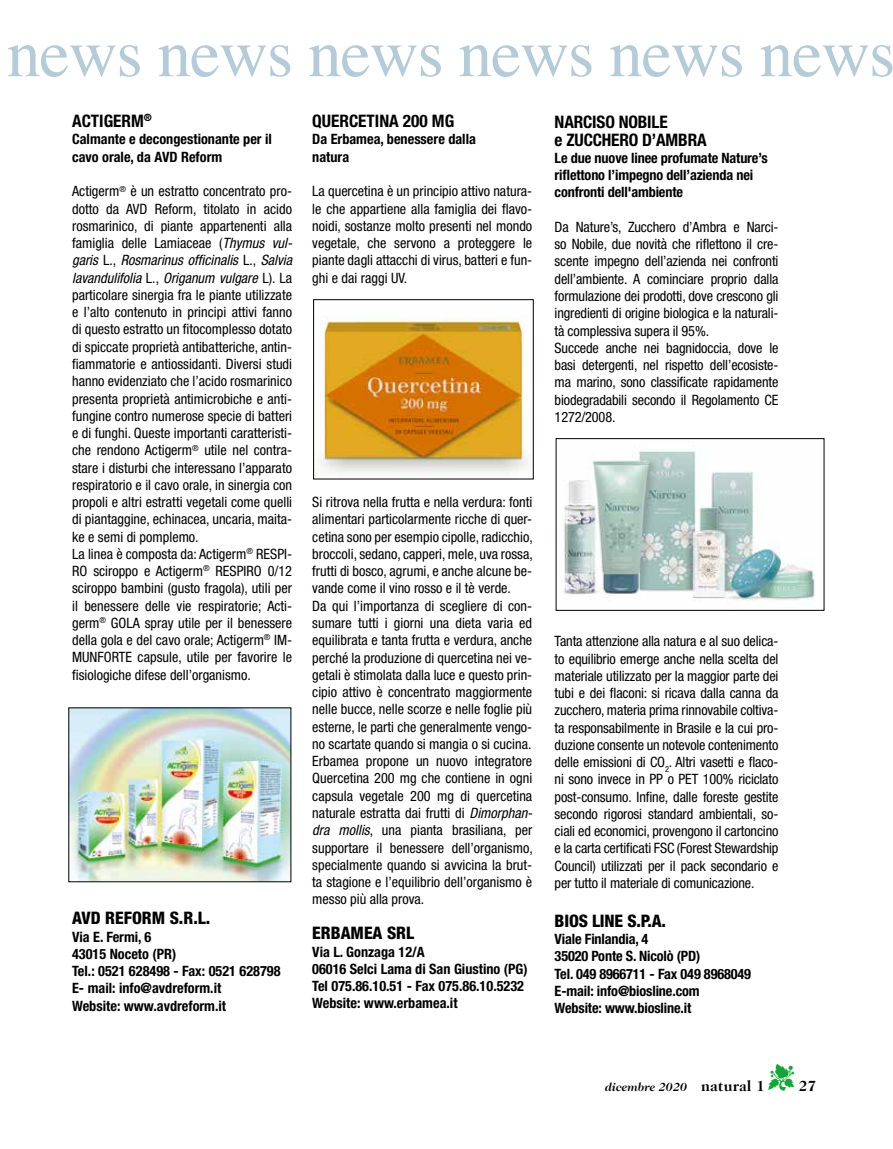
<style>
.page{position:relative;width:893px;height:1149px;background:#fff}
.page>*{position:absolute;margin:0;border:0;box-sizing:border-box;transform-origin:0 0}
.t1{font:67.5px "Times";letter-spacing:-.015em;color:#b6cbd8}
.t2{font:700 condensed 17.25px/17.2px "Helvetica Neue LT Std";letter-spacing:-.01em;color:#000}
.t3{font:800 condensed 17.25px "Helvetica Neue LT Std";color:#000}
.t4{font:700 15px "Caslon 224 IT Cby BT";color:#000}
.t5{font:condensed 14.25px/17.2px "Helvetica Neue LT Std";color:#000}
.t6{font:700 condensed 14.25px/17.2px "Helvetica Neue LT Std";color:#000}
.t7{font:italic 700 12px "Caslon 224 IT Cby BT";color:#000}
.s1{font-style:italic}
.s2{color:#13a538}
.s3{font-style:normal;font-size:15px}
</style>
<div class="page">
<img style="left:70px;top:709px;width:219px;height:170px">
<img style="left:315px;top:315px;width:217px;height:158px">
<div style="left:313px;top:299px;width:221px;height:180px;border:1px solid #000"></div>
<img style="left:563px;top:449px;width:252px;height:152px">
<div style="left:556px;top:438px;width:268px;height:172px;border:1px solid #000"></div>
<h1 class="t1" style="left:7px;top:-10px;width:890px">news news news news news news</h1>
<p class="t2" style="left:72px;top:112px;width:81px">ACTIGERM<sup>®</sup></p>
<p class="t6" style="left:72px;top:130px;width:201px">Calmante e decongestionante per il cavo orale, da AVD Reform</p>
<p class="t5" style="left:72px;top:182px;width:222px">Actigerm<sup>®</sup> è un estratto concentrato pro&shy;dotto da AVD Reform, titolato in acido rosmarinico, di piante appartenenti alla famiglia delle Lamiaceae (<span class="s1">Thymus vul&shy;garis</span> L., <span class="s1">Rosmarinus officinalis</span> L., <span class="s1">Salvia lavandulifolia</span> L., <span class="s1">Origanum vulgare</span> L). La particolare sinergia fra le piante utilizzate e l’alto contenuto in principi attivi fanno di questo estratto un fitocomplesso dotato di spiccate proprietà antibatteriche, antin&shy;fiammatorie e antiossidanti. Diversi studi hanno evidenziato che l’acido rosmarinico presenta proprietà antimicrobiche e anti&shy;fungine contro numerose specie di batteri e di funghi. Queste importanti caratteristi&shy;che rendono Actigerm<sup>®</sup> utile nel contra&shy;stare i disturbi che interessano l’apparato respiratorio e il cavo orale, in sinergia con propoli e altri estratti vegetali come quelli di piantaggine, echinacea, uncaria, maita&shy;ke e semi di pomplemo.<br>La linea è composta da: Actigerm<sup>®</sup> RESPI-RO sciroppo e Actigerm<sup>®</sup> RESPIRO 0/12 sciroppo bambini (gusto fragola), utili per il benessere delle vie respiratorie; Acti&shy;germ<sup>®</sup> GOLA spray utile per il benessere della gola e del cavo orale; Actigerm<sup>®</sup> IM-MUNFORTE capsule, utile per favorire le fisiologiche difese dell’organismo.</p>
<p class="t3" style="left:72px;top:907px;width:140px">AVD REFORM S.R.L.</p>
<p class="t6" style="left:72px;top:927px;width:210px">Via E. Fermi, 6<br>43015 Noceto (PR)<br>Tel.: 0521 628498 - Fax: 0521 628798<br>E- mail: info@avdreform.it<br>Website: www.avdreform.it</p>
<p class="t2" style="left:312px;top:112px;width:144px">QUERCETINA 200 MG</p>
<p class="t6" style="left:312px;top:130px;width:165px">Da Erbamea, benessere dalla natura</p>
<p class="t5" style="left:312px;top:182px;width:222px;text-align:justify">La quercetina è un principio attivo natura&shy;le che appartiene alla famiglia dei flavo&shy;noidi, sostanze molto presenti nel mondo vegetale, che servono a proteggere le piante dagli attacchi di virus, batteri e fun&shy;ghi e dai raggi UV.</p>
<p class="t5" style="left:312px;top:493px;width:222px">Si ritrova nella frutta e nella verdura: fonti alimentari particolarmente ricche di quer&shy;cetina sono per esempio cipolle, radicchio, broccoli, sedano, capperi, mele, uva rossa, frutti di bosco, agrumi, e anche alcune be&shy;vande come il vino rosso e il tè verde.<br>Da qui l’importanza di scegliere di con&shy;sumare tutti i giorni una dieta varia ed equilibrata e tanta frutta e verdura, anche perché la produzione di quercetina nei ve&shy;getali è stimolata dalla luce e questo prin&shy;cipio attivo è concentrato maggiormente nelle bucce, nelle scorze e nelle foglie più esterne, le parti che generalmente vengo&shy;no scartate quando si mangia o si cucina.<br>Erbamea propone un nuovo integratore Quercetina 200 mg che contiene in ogni capsula vegetale 200 mg di quercetina naturale estratta dai frutti di <span class="s1">Dimorphan&shy;dra mollis</span>, una pianta brasiliana, per supportare il benessere dell’organismo, specialmente quando si avvicina la brut&shy;ta stagione e l’equilibrio dell’organismo è messo più alla prova.</p>
<p class="t3" style="left:312px;top:922px;width:103px">ERBAMEA SRL</p>
<p class="t6" style="left:312px;top:942px;width:217px">Via L. Gonzaga 12/A<br>06016 Selci Lama di San Giustino (PG)<br>Tel 075.86.10.51 - Fax 075.86.10.5232<br>Website: www.erbamea.it</p>
<p class="t2" style="left:555px;top:113px;width:154px">NARCISO NOBILE<br>e ZUCCHERO D’AMBRA</p>
<p class="t6" style="left:555px;top:149px;width:215px">Le due nuove linee profumate Nature’s riflettono l’impegno dell’azienda nei confronti dell'ambiente</p>
<p class="t5" style="left:555px;top:218px;width:225px">Da Nature’s, Zucchero d’Ambra e Narci&shy;so Nobile, due novità che riflettono il cre&shy;scente impegno dell’azienda nei confronti dell’ambiente. A cominciare proprio dalla formulazione dei prodotti, dove crescono gli ingredienti di origine biologica e la naturali&shy;tà complessiva supera il 95%.<br>Succede anche nei bagnidoccia, dove le basi detergenti, nel rispetto dell’ecosiste&shy;ma marino, sono classificate rapidamente biodegradabili secondo il Regolamento CE 1272/2008.</p>
<p class="t5" style="left:555px;top:632px;width:225px;text-align:justify">Tanta attenzione alla natura e al suo delica&shy;to equilibrio emerge anche nella scelta del materiale utilizzato per la maggior parte dei tubi e dei flaconi: si ricava dalla canna da zucchero, materia prima rinnovabile coltiva&shy;ta responsabilmente in Brasile e la cui pro&shy;duzione consente un notevole contenimento delle emissioni di CO<sub>2</sub>. Altri vasetti e flaco&shy;ni sono invece in PP o PET 100% riciclato post-consumo. Infine, dalle foreste gestite secondo rigorosi standard ambientali, so&shy;ciali ed economici, provengono il cartoncino e la carta certificati FSC (Forest Stewardship Council) utilizzati per il pack secondario e per tutto il materiale di comunicazione.</p>
<p class="t3" style="left:555px;top:909px;width:113px">BIOS LINE S.P.A.</p>
<p class="t6" style="left:555px;top:930px;width:198px">Viale Finlandia, 4<br>35020 Ponte S. Nicolò (PD)<br>Tel. 049 8966711 - Fax 049 8968049<br>E-mail: info@biosline.com<br>Website: www.biosline.it</p>
<p class="t4" style="left:768px;top:1076px;width:49px"><span class="s2">▼</span> 27</p>
<p class="t7" style="left:605px;top:1079px;width:161px">dicembre 2020 <span class="s3">natural 1</span></p>
</div>
